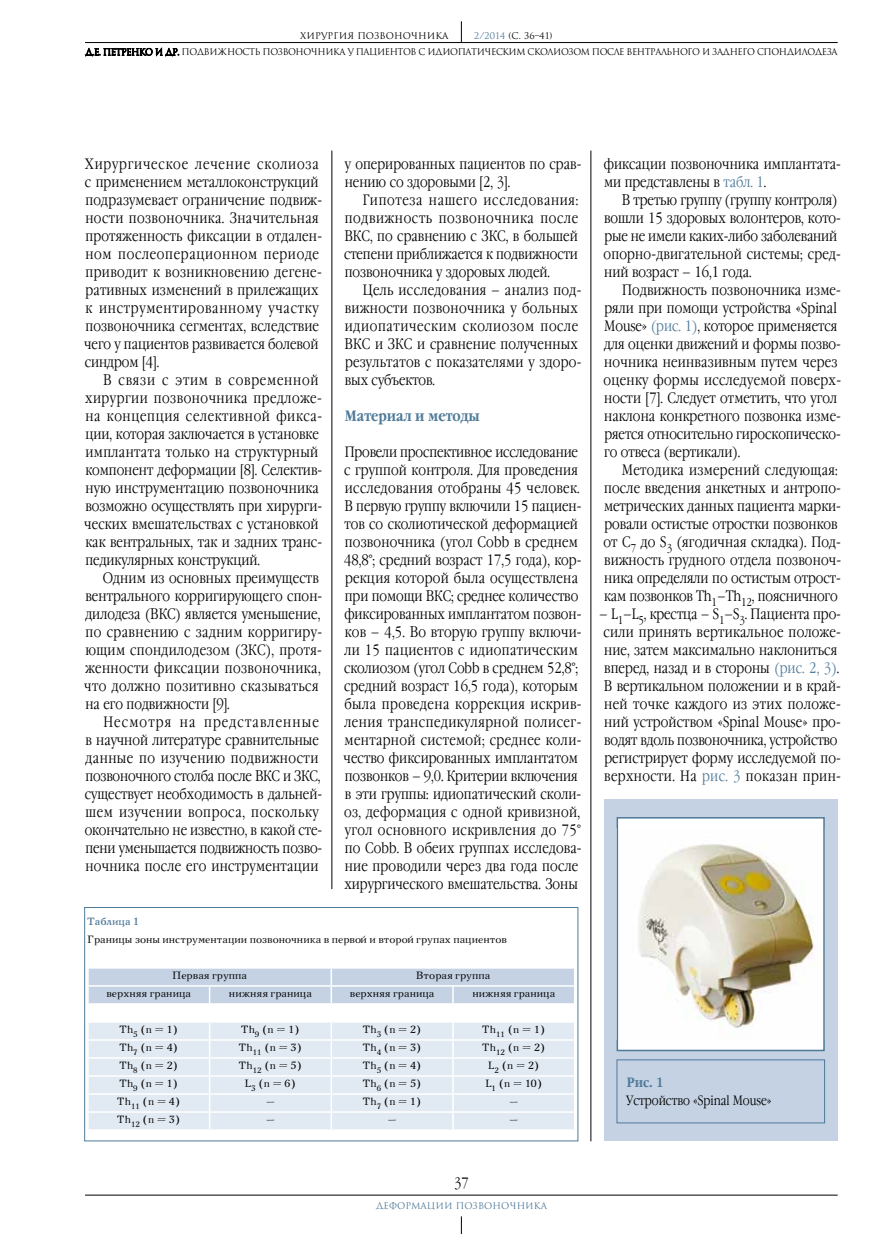
<style>
.page{position:relative;width:893px;height:1234px;background:#fff}
.page>*{position:absolute;margin:0;border:0;box-sizing:border-box;transform-origin:0 0}
.t1{font:300 15px/18px "Garamond Narrow C";letter-spacing:.01em;color:#000}
.t2{font:700 15px "Garamond Narrow C";color:#4e7a98}
.t3{font:300 13.5px "Garamond Narrow C";color:#000}
.t4{font:700 13.5px "Garamond Narrow C";color:#4e7a98}
.t5{font:10.5px "New Journal C";color:#000}
.t6{font:700 10.5px "New Journal C";color:#4e7a98}
.t7{font:9px/15.9px "Romul";letter-spacing:-.05em;color:#000}
.t8{font:9px "Romul";color:#4e7a98}
.t9{font:9px "Romul";color:#000}
.s1{color:#4e7a98}
</style>
<div class="page">
<hr style="left:85px;top:1194px;width:753px;height:1px;background:#000">
<svg style="left:461px;top:1216px;width:1px;height:17px"></svg>
<hr style="left:85px;top:42px;width:753px;height:1px;background:#000">
<svg style="left:461px;top:21px;width:1px;height:21px"></svg>
<svg style="left:85px;top:48px;width:94px;height:8px"></svg>
<hr style="left:332px;top:150px;width:1px;height:738px;background:#000">
<hr style="left:591px;top:150px;width:1px;height:990px;background:#000">
<svg style="left:84px;top:907px;width:495px;height:234px"></svg>
<div style="left:604px;top:798px;width:234px;height:342px;background:#c4d2e4"></div>
<div style="left:617px;top:1059px;width:208px;height:63px;border:1px solid #4e7a98"></div>
<div style="left:617px;top:817px;width:207px;height:233px;background:#fff"></div>
<img style="left:638px;top:844px;width:176px;height:184px">
<div style="left:617px;top:816px;width:208px;height:234px;border:2px solid #4e7a98"></div>
<p class="t7" style="left:85px;top:28px;width:754px;text-indent:389px"><span class="s1">2/2014</span> (С. 36–41)<br>Д.Е. Петренко и др. Подвижность позвоночника у пациентов с идиопатическим сколиозом после вентрального и заднего спондилодеза</p>
<p class="t9" style="left:300px;top:31px;width:150px">ХИРУРГИЯ ПОЗВОНОЧНИКА</p>
<p class="t1" style="left:84px;top:155px;width:239px">Хирургическое лечение сколиоза с применением металлоконструкций подразумевает ограничение подвиж&shy;ности позвоночника. Значительная протяженность фиксации в отдален&shy;ном послеоперационном периоде приводит к возникновению дегене&shy;ративных изменений в прилежащих к инструментированному участку позвоночника сегментах, вследствие чего у пациентов развивается болевой синдром [4].</p>
<p class="t1" style="left:84px;top:371px;width:240px;text-indent:19px">В связи с этим в современной хирургии позвоночника предложе&shy;на концепция селективной фикса&shy;ции, которая заключается в установке имплантата только на структурный компонент деформации [8]. Селектив&shy;ную инструментацию позвоночника возможно осуществлять при хирурги&shy;ческих вмешательствах с установкой как вентральных, так и задних транс&shy;педикулярных конструкций.</p>
<p class="t1" style="left:84px;top:569px;width:240px;text-indent:19px">Одним из основных преимуществ вентрального корригирующего спон&shy;дилодеза (ВКС) является уменьшение, по сравнению с задним корригиру&shy;ющим спондилодезом (ЗКС), протя&shy;женности фиксации позвоночника, что должно позитивно сказываться на его подвижности [9].</p>
<p class="t1" style="left:85px;top:713px;width:239px;text-indent:19px">Несмотря на представленные в научной литературе сравнительные данные по изучению подвижности позвоночного столба после ВКС и ЗКС, существует необходимость в дальней&shy;шем изучении вопроса, поскольку окончательно не известно, в какой сте&shy;пени уменьшается подвижность позво&shy;ночника после его инструментации</p>
<p class="t1" style="left:345px;top:155px;width:238px">у оперированных пациентов по срав&shy;нению со здоровыми [2, 3].</p>
<p class="t1" style="left:344px;top:191px;width:236px;text-align:justify;text-indent:19px">Гипотеза нашего исследования: подвижность позвоночника после ВКС, по сравнению с ЗКС, в большей степени приближается к подвижности позвоночника у здоровых людей.</p>
<p class="t1" style="left:345px;top:281px;width:238px;text-indent:18px">Цель исследования – анализ под&shy;вижности позвоночника у больных идиопатическим сколиозом после<br>ВКС и ЗКС и сравнение полученных результатов с показателями у здоро&shy;вых субъектов.</p>
<p class="t2" style="left:345px;top:407px;width:137px">Материал и методы</p>
<p class="t1" style="left:344px;top:443px;width:240px">Провели проспективное исследование с группой контроля. Для проведения исследования отобраны 45 человек.<br>В первую группу включили 15 пациен&shy;тов со сколиотической деформацией позвоночника (угол Cobb в среднем 48,8°; средний возраст 17,5 года), кор&shy;рекция которой была осуществлена при помощи ВКС; среднее количество фиксированных имплантатом позвон&shy;ков – 4,5. Во вторую группу включи&shy;ли 15 пациентов с идиопатическим сколиозом (угол Cobb в среднем 52,8°; средний возраст 16,5 года), которым была проведена коррекция искрив&shy;ления транспедикулярной полисег&shy;ментарной системой; среднее коли&shy;чество фиксированных имплантатом позвонков – 9,0. Критерии включения в эти группы: идиопатический сколи&shy;оз, деформация с одной кривизной, угол основного искривления до 75° по Cobb. В обеих группах исследова&shy;ние проводили через два года после хирургического вмешательства. Зоны</p>
<p class="t6" style="left:87px;top:914px;width:53px">Таблица 1</p>
<p class="t5" style="left:87px;top:933px;width:421px">Границы зоны инструментации позвоночника в первой и второй групах пациентов</p>
<p class="t5" style="left:172px;top:969px;width:77px">Первая группа</p>
<p class="t5" style="left:416px;top:969px;width:76px">Вторая группа</p>
<p class="t5" style="left:106px;top:987px;width:86px">верхняя граница</p>
<p class="t5" style="left:229px;top:987px;width:84px">нижняя граница</p>
<p class="t5" style="left:350px;top:987px;width:86px">верхняя граница</p>
<p class="t5" style="left:472px;top:987px;width:84px">нижняя граница</p>
<p class="t5" style="left:119px;top:1023px;width:61px">Th<sub>5</sub> (n = 1)</p>
<p class="t5" style="left:241px;top:1023px;width:61px">Th<sub>9</sub> (n = 1)</p>
<p class="t5" style="left:362px;top:1023px;width:61px">Th<sub>3</sub> (n = 2)</p>
<p class="t5" style="left:482px;top:1023px;width:65px">Th<sub>11</sub> (n = 1)</p>
<p class="t5" style="left:119px;top:1041px;width:61px">Th<sub>7</sub> (n = 4)</p>
<p class="t5" style="left:239px;top:1041px;width:65px">Th<sub>11</sub> (n = 3)</p>
<p class="t5" style="left:362px;top:1041px;width:61px">Th<sub>4</sub> (n = 3)</p>
<p class="t5" style="left:482px;top:1041px;width:65px">Th<sub>12</sub> (n = 2)</p>
<p class="t5" style="left:119px;top:1059px;width:61px">Тh<sub>8</sub> (n = 2)</p>
<p class="t5" style="left:239px;top:1059px;width:65px">Th<sub>12</sub> (n = 5)</p>
<p class="t5" style="left:362px;top:1059px;width:61px">Th<sub>5</sub> (n = 4)</p>
<p class="t5" style="left:488px;top:1059px;width:53px">L<sub>2</sub> (n = 2)</p>
<p class="t5" style="left:119px;top:1077px;width:61px">Th<sub>9</sub> (n = 1)</p>
<p class="t5" style="left:245px;top:1077px;width:53px">L<sub>3</sub> (n = 6)</p>
<p class="t5" style="left:362px;top:1077px;width:61px">Th<sub>6</sub> (n = 5)</p>
<p class="t5" style="left:485px;top:1077px;width:59px">L<sub>1</sub> (n = 10)</p>
<p class="t5" style="left:117px;top:1095px;width:65px">Th<sub>11</sub> (n = 4)</p>
<p class="t5" style="left:266px;top:1095px;width:10px">–</p>
<p class="t5" style="left:362px;top:1095px;width:61px">Th<sub>7</sub> (n = 1)</p>
<p class="t5" style="left:509px;top:1095px;width:10px">–</p>
<p class="t5" style="left:117px;top:1113px;width:65px">Th<sub>12</sub> (n = 3)</p>
<p class="t5" style="left:266px;top:1113px;width:10px">–</p>
<p class="t5" style="left:388px;top:1113px;width:10px">–</p>
<p class="t5" style="left:509px;top:1113px;width:10px">–</p>
<p class="t1" style="left:604px;top:155px;width:239px">фиксации позвоночника имплантата&shy;ми представлены в <span class="s1">табл. 1</span>.</p>
<p class="t1" style="left:603px;top:191px;width:239px;text-indent:18px">В третью группу (группу контроля) вошли 15 здоровых волонтеров, кото&shy;рые не имели каких-либо заболеваний опорно-двигательной системы; сред&shy;ний возраст – 16,1 года.</p>
<p class="t1" style="left:603px;top:281px;width:239px;text-indent:19px">Подвижность позвоночника изме&shy;ряли при помощи устройства «Spinal Mouse» <span class="s1">(рис. 1)</span>, которое применяется для оценки движений и формы позво&shy;ночника неинвазивным путем через оценку формы исследуемой поверх&shy;ности [7]. Следует отметить, что угол наклона конкретного позвонка изме&shy;ряется относительно гироскопическо&shy;го отвеса (вертикали).</p>
<p class="t1" style="left:603px;top:461px;width:239px;text-indent:18px">Методика измерений следующая: после введения анкетных и антропо&shy;метрических данных пациента марки&shy;ровали остистые отростки позвонков от С<sub>7</sub> до S<sub>3</sub> (ягодичная складка). Под&shy;вижность грудного отдела позвоноч&shy;ника определяли по остистым отрост&shy;кам позвонков Th<sub>1</sub>–Th<sub>12</sub>, поясничного</p>
<p class="t1" style="left:599px;top:605px;width:243px">– L<sub>1</sub>–L<sub>5</sub>, крестца – S<sub>1</sub>–S<sub>3</sub>. Пациента про&shy;сили принять вертикальное положе&shy;ние, затем максимально наклониться вперед, назад и в стороны <span class="s1">(рис. 2, 3)</span>.<br>В вертикальном положении и в край&shy;ней точке каждого из этих положе&shy;ний устройством «Spinal Mouse» про&shy;водят вдоль позвоночника, устройство регистрирует форму исследуемой по&shy;верхности. На <span class="s1">рис. 3</span> показан прин-</p>
<p class="t4" style="left:627px;top:1074px;width:38px">Рис. 1</p>
<p class="t3" style="left:626px;top:1092px;width:147px">Устройство «Spinal Mouse»</p>
<p class="t1" style="left:454px;top:1173px;width:16px">37</p>
<p class="t8" style="left:376px;top:1200px;width:173px">Деформации позвоночника</p>
</div>
